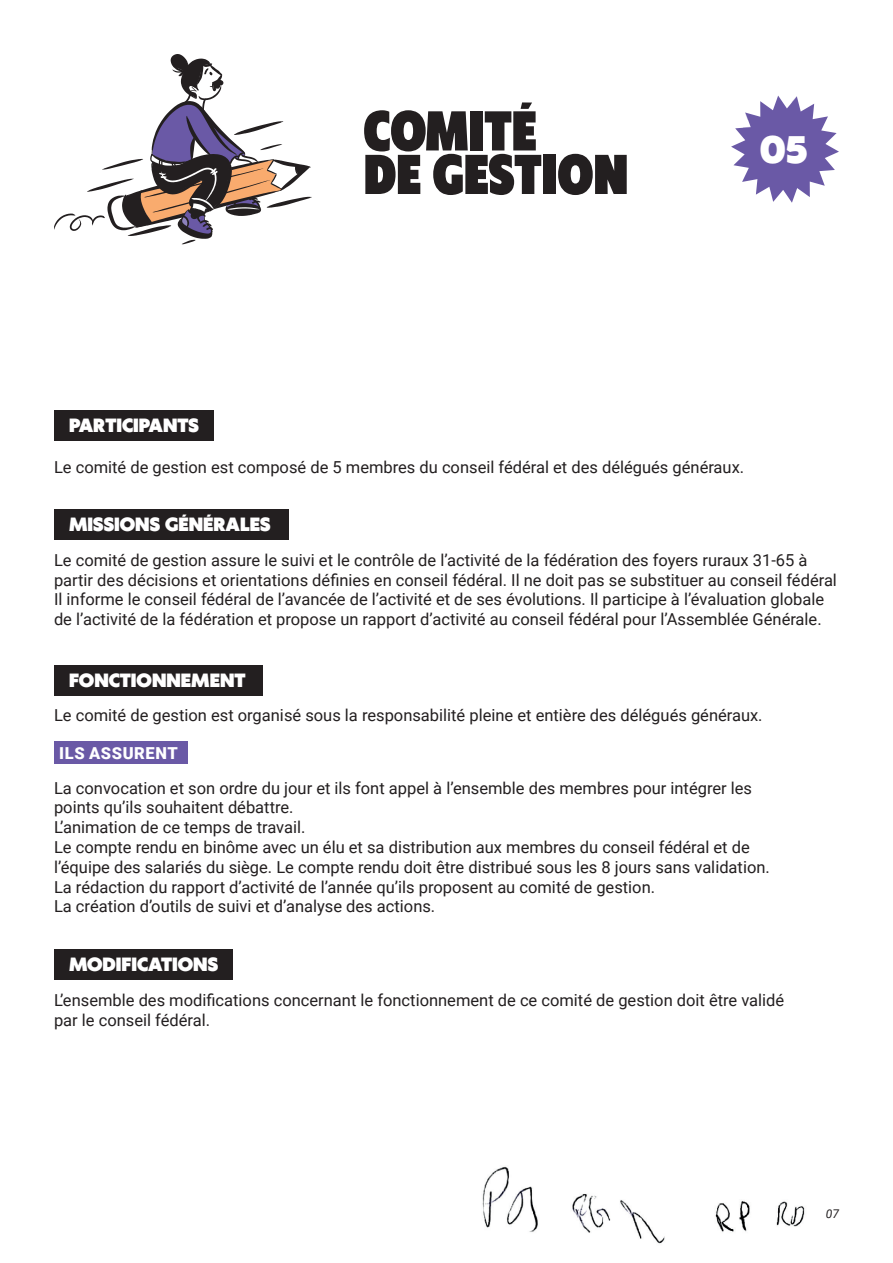
<style>
.page{position:relative;width:893px;height:1263px;background:#fff}
.page>*{position:absolute;margin:0;border:0;box-sizing:border-box;transform-origin:0 0}
.t1{font:900 52.5px/43.5px "Klein Condensed Trial";color:#231f20}
.t2{font:900 36px "Klein";color:#fff}
.t3{font:900 18px "Klein";color:#fff}
.t4{font:16.5px/19.8px "Roboto";color:#231f20}
.t5{font:900 16.5px "Roboto";letter-spacing:.035em;color:#fff}
.t6{font:italic 12px "Roboto";color:#231f20}
</style>
<div class="page">
<svg style="left:54px;top:54px;width:258px;height:190px"></svg>
<svg style="left:731px;top:96px;width:108px;height:107px"></svg>
<div style="left:54px;top:410px;width:160px;height:31px;background:#231f20"></div>
<div style="left:54px;top:509px;width:234px;height:31px;background:#231f20"></div>
<div style="left:54px;top:665px;width:208px;height:31px;background:#231f20"></div>
<div style="left:54px;top:949px;width:179px;height:31px;background:#231f20"></div>
<div style="left:54px;top:741px;width:133px;height:23px;background:#6a59a6"></div>
<img style="left:482px;top:1166px;width:323px;height:78px">
<h1 class="t1" style="left:364px;top:107px;width:266px">COMITÉ<br>DE GESTION</h1>
<h2 class="t2" style="left:760px;top:123px;width:49px">05</h2>
<p class="t3" style="left:69px;top:412px;width:132px">PARTICIPANTS</p>
<p class="t4" style="left:54px;top:456px;width:692px">Le comité de gestion est composé de 5 membres du conseil fédéral et des délégués généraux.</p>
<p class="t3" style="left:69px;top:511px;width:203px">MISSIONS GÉNÉRALES</p>
<p class="t4" style="left:54px;top:549px;width:784px">Le comité de gestion assure le suivi et le contrôle de l’activité de la fédération des foyers ruraux 31-65 à partir des décisions et orientations définies en conseil fédéral. Il ne doit pas se substituer au conseil fédéral Il informe le conseil fédéral de l’avancée de l’activité et de ses évolutions. Il participe à l’évaluation globale de l’activité de la fédération et propose un rapport d’activité au conseil fédéral pour l’Assemblée Générale.</p>
<p class="t3" style="left:69px;top:666px;width:178px">FONCTIONNEMENT</p>
<p class="t4" style="left:54px;top:705px;width:710px">Le comité de gestion est organisé sous la responsabilité pleine et entière des délégués généraux.</p>
<p class="t5" style="left:59px;top:741px;width:120px">ILS ASSURENT</p>
<p class="t4" style="left:54px;top:777px;width:717px">La convocation et son ordre du jour et ils font appel à l’ensemble des membres pour intégrer les points qu’ils souhaitent débattre.<br>L’animation de ce temps de travail.<br>Le compte rendu en binôme avec un élu et sa distribution aux membres du conseil fédéral et de l’équipe des salariés du siège. Le compte rendu doit être distribué sous les 8 jours sans validation.<br>La rédaction du rapport d’activité de l’année qu’ils proposent au comité de gestion.<br>La création d’outils de suivi et d’analyse des actions.</p>
<p class="t3" style="left:69px;top:951px;width:151px">MODIFICATIONS</p>
<p class="t4" style="left:54px;top:989px;width:732px">L’ensemble des modifications concernant le fonctionnement de ce comité de gestion doit être validé par le conseil fédéral.</p>
<p class="t6" style="left:826px;top:1205px;width:15px">07</p>
</div>
